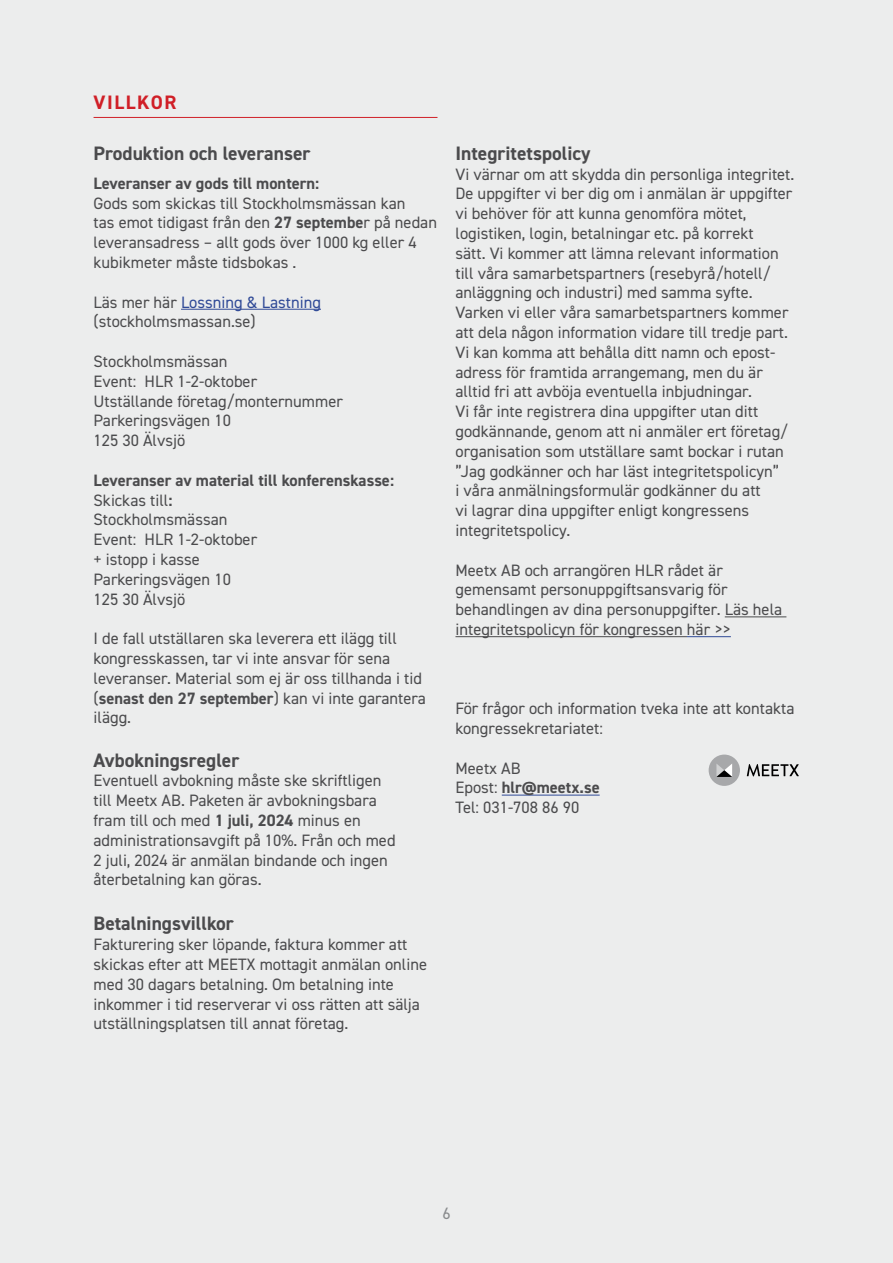
<style>
.page{position:relative;width:893px;height:1263px;background:#eceded}
.page>*{position:absolute;margin:0;border:0;box-sizing:border-box;transform-origin:0 0}
.t1{font:700 19.5px "DIN2014";color:#4b4b4d}
.t2{font:700 19.5px "DIN2014";letter-spacing:.08em;color:#d01f27}
.t3{font:16.5px/19.8px "DIN2014";color:#4b4b4d}
.t4{font:700 16.5px "DIN2014";color:#4b4b4d}
.t5{font:16.5px "DIN2014";color:#898b8d}
.s1{font-weight:700}
.s2{color:#304a97}
</style>
<div class="page">
<hr style="left:94px;top:117px;width:343px;height:1px;background:#d01f27">
<hr style="left:181px;top:309px;width:140px;height:1px;background:#304a97">
<hr style="left:725px;top:616px;width:61px;height:1px;background:#4b4b4d">
<hr style="left:455px;top:636px;width:232px;height:1px;background:#4b4b4d">
<hr style="left:687px;top:636px;width:44px;height:1px;background:#304a97">
<hr style="left:502px;top:795px;width:98px;height:1px;background:#304a97">
<svg style="left:747px;top:764px;width:52px;height:12px"></svg>
<div style="left:709px;top:754px;width:31px;height:32px;background:#a7a8aa;border-radius:50%"></div>
<svg style="left:716px;top:764px;width:16px;height:13px"></svg>
<p class="t2" style="left:94px;top:89px;width:84px">VILLKOR</p>
<p class="t1" style="left:94px;top:141px;width:219px">Produktion och leveranser</p>
<p class="t4" style="left:94px;top:172px;width:227px">Leveranser av gods till montern:</p>
<p class="t3" style="left:94px;top:195px;width:345px">Gods som skickas till Stockholmsmässan kan<br>tas emot tidigast från den <span class="s1">27 septembe</span>r på nedan leveransadress – allt gods över 1000 kg eller 4 kubikmeter måste tidsbokas .</p>
<p class="t3" style="left:94px;top:294px;width:229px">Läs mer här <span class="s2">Lossning &amp; Lastning </span>(stockholmsmassan.se)</p>
<p class="t3" style="left:94px;top:353px;width:251px">Stockholmsmässan<br>Event: HLR 1-2-oktober<br>Utställande företag/monternummer<br>Parkeringsvägen 10<br>125 30 Älvsjö</p>
<p class="t3" style="left:94px;top:472px;width:302px"><span class="s1">Leveranser av material till konferenskasse:<br></span>Skickas till<span class="s1">:<br></span>Stockholmsmässan<br>Event: HLR 1-2-oktober<br>+ istopp i kasse<br>Parkeringsvägen 10<br>125 30 Älvsjö</p>
<p class="t3" style="left:94px;top:630px;width:334px">I de fall utställaren ska leverera ett ilägg till kongresskassen, tar vi inte ansvar för sena leveranser. Material som ej är oss tillhanda i tid (<span class="s1">senast den 27 september</span>) kan vi inte garantera ilägg.</p>
<p class="t1" style="left:94px;top:747px;width:147px">Avbokningsregler</p>
<p class="t3" style="left:94px;top:772px;width:304px">Eventuell avbokning måste ske skriftligen till Meetx AB. Paketen är avbokningsbara fram till och med <span class="s1">1 juli, 2024</span> minus en administrationsavgift på 10%. Från och med 2 juli, 2024 är anmälan bindande och ingen återbetalning kan göras.</p>
<p class="t1" style="left:94px;top:911px;width:142px">Betalningsvillkor</p>
<p class="t3" style="left:94px;top:936px;width:335px">Fakturering sker löpande, faktura kommer att skickas efter att MEETX mottagit anmälan online med 30 dagars betalning. Om betalning inte inkommer i tid reserverar vi oss rätten att sälja utställningsplatsen till annat företag.</p>
<p class="t1" style="left:455px;top:140px;width:137px">Integritetspolicy</p>
<p class="t3" style="left:455px;top:166px;width:340px">Vi värnar om att skydda din personliga integritet.<br>De uppgifter vi ber dig om i anmälan är uppgifter vi behöver för att kunna genomföra mötet, logistiken, login, betalningar etc. på korrekt<br>sätt. Vi kommer att lämna relevant information till våra samarbetspartners (resebyrå/hotell/ anläggning och industri) med samma syfte.<br>Varken vi eller våra samarbetspartners kommer att dela någon information vidare till tredje part.<br>Vi kan komma att behålla ditt namn och epost&shy;adress för framtida arrangemang, men du är alltid fri att avböja eventuella inbjudningar.<br>Vi får inte registrera dina uppgifter utan ditt godkännande, genom att ni anmäler ert företag/ organisation som utställare samt bockar i rutan ”Jag godkänner och har läst integritetspolicyn”<br>i våra anmälningsformulär godkänner du att<br>vi lagrar dina uppgifter enligt kongressens integritetspolicy.</p>
<p class="t3" style="left:455px;top:562px;width:328px">Meetx AB och arrangören HLR rådet är gemensamt personuppgiftsansvarig för behandlingen av dina personuppgifter. Läs hela integritetspolicyn för kongressen här &gt;&gt;</p>
<p class="t3" style="left:455px;top:700px;width:340px">För frågor och information tveka inte att kontakta kongressekretariatet:</p>
<p class="t3" style="left:455px;top:760px;width:146px">Meetx AB<br>Epost: <span class="s1">hlr@meetx.se<br></span>Tel: 031-708 86 90</p>
<p class="t5" style="left:442px;top:1203px;width:10px">6</p>
</div>
